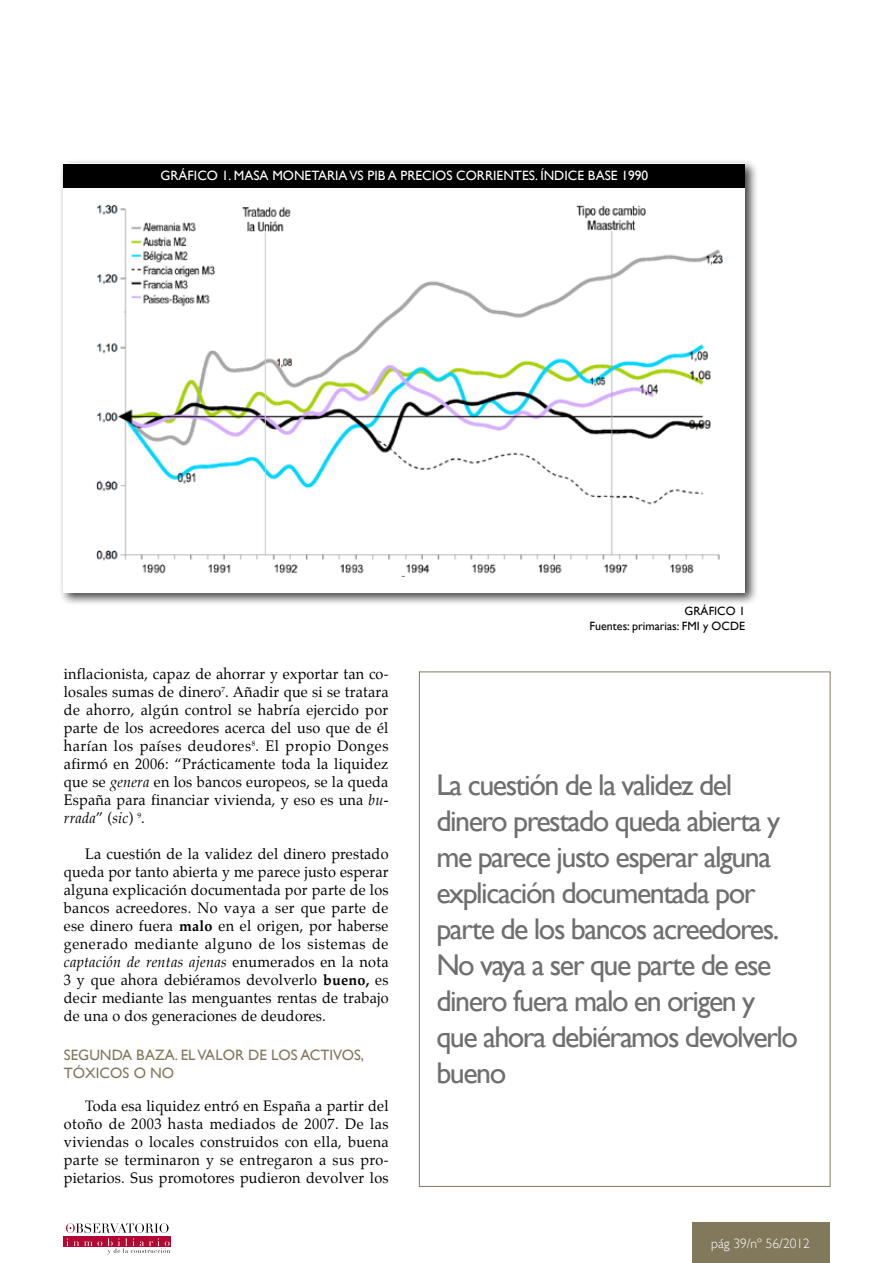
<style>
.page{position:relative;width:893px;height:1263px;background:#fff}
.page>*{position:absolute;margin:0;border:0;box-sizing:border-box;transform-origin:0 0}
.t1{font:30px/36px "Gill Sans";letter-spacing:-.05em;color:#706f6f}
.t2{font:15px/18px "Palatino";letter-spacing:.015em;color:#000;text-align:justify;scale:.96 1}
.t3{font:15px/18px "Gill Sans";color:#82795d}
.t4{font:13.5px "Gill Sans";color:#fff}
.t5{font:300 13.5px "Gill Sans";color:#fff}
.t6{font:12px/14.4px "Gill Sans";color:#000;text-align:right}
.s1{font-style:italic}
.s2{font-weight:700}
</style>
<div class="page">
<div style="left:692px;top:1222px;width:137px;height:41px;background:#82795d"></div>
<div style="left:64px;top:1236px;width:107px;height:11px;background:#b10933"></div>
<svg style="left:66px;top:1223px;width:104px;height:31px"></svg>
<div style="left:59px;top:158px;width:699px;height:448px;background:#000;opacity:.75"></div>
<div style="left:64px;top:163px;width:681px;height:429px;background:#fff"></div>
<img style="left:85px;top:187px;width:639px;height:389px">
<div style="left:64px;top:164px;width:681px;height:23px;background:#000"></div>
<p class="t4" style="left:160px;top:168px;width:489px">GRÁFICO 1. MASA MONETARIA vs PIB A PRECIOS CORRIENTES. ÍNDICE BASE 1990</p>
<p class="t2" style="left:64px;top:665px;width:340px">inflacionista, capaz de ahorrar y exportar tan co&shy;losales sumas de dinero<sup>7</sup>. Añadir que si se tratara de ahorro, algún control se habría ejercido por parte de los acreedores acerca del uso que de él harían los países deudores<sup>8</sup>. El propio Donges afirmó en 2006: “Prácticamente toda la liquidez que se <span class="s1">genera</span> en los bancos europeos, se la queda España para financiar vivienda, y eso es una <span class="s1">bu&shy;rrada</span>” (<span class="s1">sic</span>) <sup>9</sup>.</p>
<p class="t2" style="left:64px;top:845px;width:340px;text-indent:21px">La cuestión de la validez del dinero prestado queda por tanto abierta y me parece justo esperar alguna explicación documentada por parte de los bancos acreedores. No vaya a ser que parte de ese dinero fuera <span class="s2">malo</span> en el origen, por haberse generado mediante alguno de los sistemas de <span class="s1">captación de rentas ajenas</span> enumerados en la nota 3 y que ahora debiéramos devolverlo <span class="s2">bueno,</span> es decir mediante las menguantes rentas de trabajo de una o dos generaciones de deudores.</p>
<p class="t3" style="left:64px;top:1046px;width:302px">SEGUNDA BAZA. EL VALOR DE LOS ACTIVOS,<br>TÓXICOS O NO</p>
<p class="t2" style="left:64px;top:1097px;width:340px;text-indent:21px">Toda esa liquidez entró en España a partir del otoño de 2003 hasta mediados de 2007. De las viviendas o locales construidos con ella, buena parte se terminaron y se entregaron a sus pro&shy;pietarios. Sus promotores pudieron devolver los</p>
<p class="t6" style="left:590px;top:604px;width:157px">GRÁFICO 1<br>Fuentes: primarias: FMI y OCDE</p>
<p class="t1" style="left:436px;top:767px;width:363px">La cuestión de la validez del dinero prestado queda abierta y me parece justo esperar alguna explicación documentada por parte de los bancos acreedores.<br>No vaya a ser que parte de ese dinero fuera malo en origen y que ahora debiéramos devolverlo bueno</p>
<p class="t5" style="left:711px;top:1236px;width:100px">pág 39/nº 56/2012</p>
</div>
